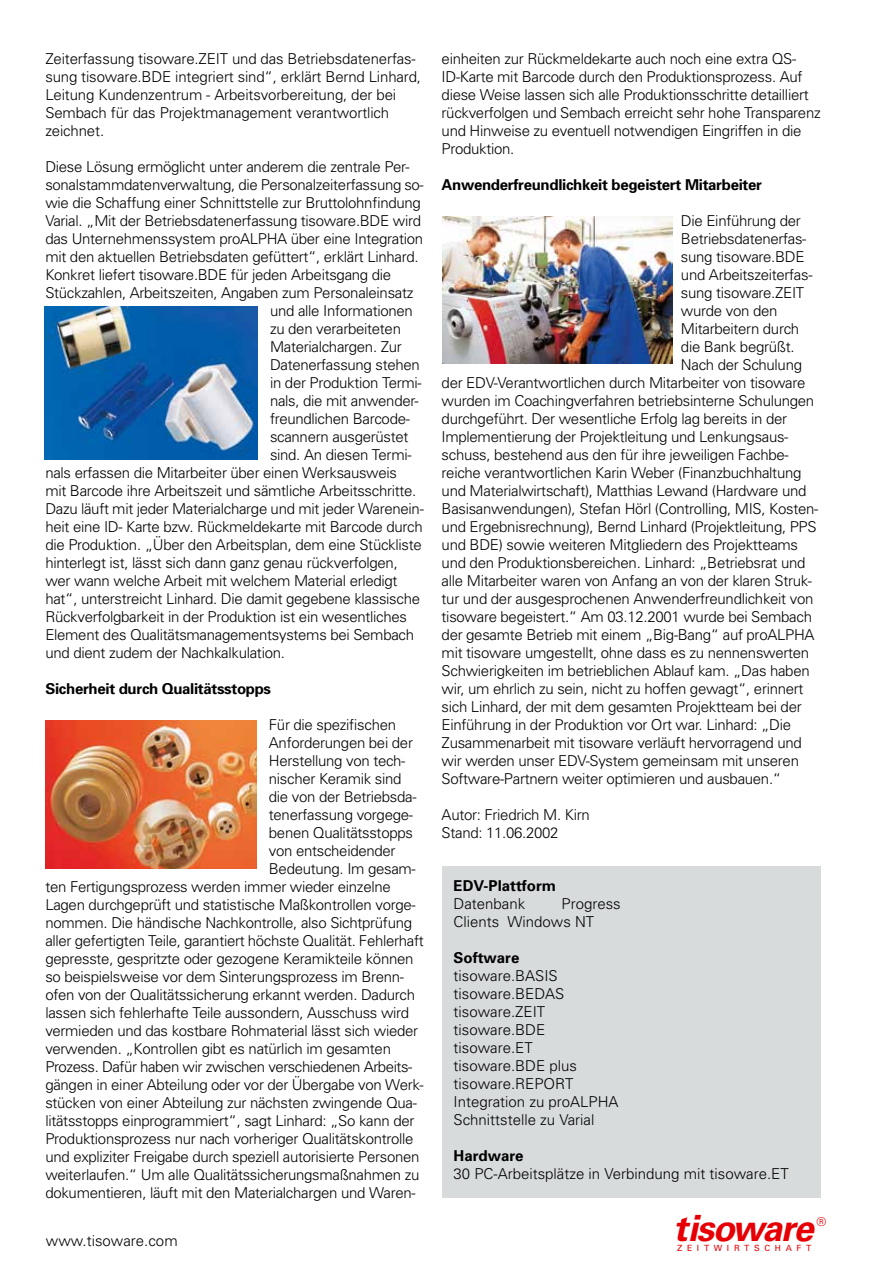
<style>
.page{position:relative;width:893px;height:1263px;background:#fff}
.page>*{position:absolute;margin:0;border:0;box-sizing:border-box;transform-origin:0 0}
.t1{font:italic 700 36.15px "Univers";letter-spacing:-.04em;color:#e60005}
.t2{font:300 15px/18px "Univers";letter-spacing:-.02em;color:#000}
.t3{font:300 15px/18px "Univers";color:#000}
.t4{font:700 15px "Univers";letter-spacing:-.02em;color:#000}
.t5{font:700 15px "Univers";color:#000}
.t6{font:12px "Univers";color:#e60005}
.t7{font:8.55px "Univers";letter-spacing:.55em;color:#e60005}
</style>
<div class="page">
<div style="left:442px;top:866px;width:379px;height:331px;background:#d8dbdc"></div>
<img style="left:45px;top:307px;width:212px;height:153px">
<img style="left:45px;top:720px;width:211px;height:149px">
<img style="left:443px;top:216px;width:229px;height:148px">
<p class="t2" style="left:45px;top:50px;width:377px">Zeiterfassung tisoware.ZEIT und das Betriebsdatenerfas&shy;sung tisoware.BDE integriert sind“, erklärt Bernd Linhard, Leitung Kundenzentrum - Arbeitsvorbereitung, der bei Sembach für das Projektmanagement verantwortlich zeichnet.</p>
<p class="t2" style="left:45px;top:158px;width:366px">Diese Lösung ermöglicht unter anderem die zentrale Per-</p>
<p class="t2" style="left:45px;top:176px;width:380px">sonalstammdatenverwaltung, die Personalzeiterfassung so-</p>
<p class="t2" style="left:45px;top:194px;width:377px">wie die Schaffung einer Schnittstelle zur Bruttolohnfindung</p>
<p class="t2" style="left:45px;top:212px;width:377px">Varial. „Mit der Betriebsdatenerfassung tisoware.BDE wird</p>
<p class="t2" style="left:45px;top:230px;width:379px">das Unternehmenssystem proALPHA über eine Integration</p>
<p class="t2" style="left:45px;top:248px;width:375px">mit den aktuellen Betriebsdaten gefüttert“, erklärt Linhard.</p>
<p class="t2" style="left:45px;top:266px;width:347px">Konkret liefert tisoware.BDE für jeden Arbeitsgang die</p>
<p class="t2" style="left:45px;top:284px;width:370px">Stückzahlen, Arbeitszeiten, Angaben zum Personaleinsatz</p>
<p class="t2" style="left:270px;top:302px;width:144px">und alle Informationen</p>
<p class="t2" style="left:270px;top:320px;width:133px">zu den verarbeiteten</p>
<p class="t2" style="left:270px;top:338px;width:133px">Materialchargen. Zur</p>
<p class="t2" style="left:270px;top:356px;width:151px">Datenerfassung stehen</p>
<p class="t2" style="left:270px;top:374px;width:153px">in der Produktion Termi-</p>
<p class="t2" style="left:270px;top:392px;width:150px">nals, die mit anwender-</p>
<p class="t2" style="left:270px;top:410px;width:141px">freundlichen Barcode-</p>
<p class="t2" style="left:270px;top:428px;width:140px">scannern ausgerüstet</p>
<p class="t2" style="left:270px;top:446px;width:143px">sind. An diesen Termi-</p>
<p class="t2" style="left:45px;top:464px;width:353px">nals erfassen die Mitarbeiter über einen Werksausweis</p>
<p class="t2" style="left:45px;top:482px;width:372px">mit Barcode ihre Arbeitszeit und sämtliche Arbeitsschritte.</p>
<p class="t2" style="left:45px;top:500px;width:380px">Dazu läuft mit jeder Materialcharge und mit jeder Warenein-</p>
<p class="t2" style="left:45px;top:518px;width:379px">heit eine ID- Karte bzw. Rückmeldekarte mit Barcode durch</p>
<p class="t2" style="left:45px;top:536px;width:378px">die Produktion. „Über den Arbeitsplan, dem eine Stückliste</p>
<p class="t2" style="left:45px;top:554px;width:354px">hinterlegt ist, lässt sich dann ganz genau rückverfolgen,</p>
<p class="t2" style="left:45px;top:572px;width:354px">wer wann welche Arbeit mit welchem Material erledigt</p>
<p class="t2" style="left:45px;top:590px;width:376px">hat“, unterstreicht Linhard. Die damit gegebene klassische</p>
<p class="t2" style="left:45px;top:608px;width:363px">Rückverfolgbarkeit in der Produktion ist ein wesentliches</p>
<p class="t2" style="left:45px;top:626px;width:370px">Element des Qualitätsmanagementsystems bei Sembach</p>
<p class="t2" style="left:45px;top:644px;width:241px">und dient zudem der Nachkalkulation.</p>
<p class="t4" style="left:45px;top:679px;width:227px">Sicherheit durch Qualitätsstopps</p>
<p class="t2" style="left:269px;top:716px;width:129px">Für die spezifischen</p>
<p class="t2" style="left:269px;top:734px;width:146px">Anforderungen bei der</p>
<p class="t2" style="left:269px;top:752px;width:138px">Herstellung von tech-</p>
<p class="t2" style="left:269px;top:770px;width:134px">nischer Keramik sind</p>
<p class="t2" style="left:269px;top:788px;width:149px">die von der Betriebsda-</p>
<p class="t2" style="left:269px;top:806px;width:146px">tenerfassung vorgege-</p>
<p class="t2" style="left:269px;top:824px;width:146px">benen Qualitätsstopps</p>
<p class="t2" style="left:269px;top:842px;width:128px">von entscheidender</p>
<p class="t2" style="left:269px;top:860px;width:148px">Bedeutung. Im gesam-</p>
<p class="t2" style="left:45px;top:878px;width:347px">ten Fertigungsprozess werden immer wieder einzelne</p>
<p class="t2" style="left:45px;top:896px;width:372px">Lagen durchgeprüft und statistische Maßkontrollen vorge-</p>
<p class="t2" style="left:45px;top:914px;width:368px">nommen. Die händische Nachkontrolle, also Sichtprüfung</p>
<p class="t2" style="left:45px;top:932px;width:380px">aller gefertigten Teile, garantiert höchste Qualität. Fehlerhaft</p>
<p class="t2" style="left:45px;top:950px;width:370px">gepresste, gespritzte oder gezogene Keramikteile können</p>
<p class="t2" style="left:45px;top:968px;width:360px">so beispielsweise vor dem Sinterungsprozess im Brenn-</p>
<p class="t2" style="left:45px;top:986px;width:371px">ofen von der Qualitätssicherung erkannt werden. Dadurch</p>
<p class="t2" style="left:45px;top:1004px;width:365px">lassen sich fehlerhafte Teile aussondern, Ausschuss wird</p>
<p class="t2" style="left:45px;top:1022px;width:374px">vermieden und das kostbare Rohmaterial lässt sich wieder</p>
<p class="t2" style="left:45px;top:1040px;width:347px">verwenden. „Kontrollen gibt es natürlich im gesamten</p>
<p class="t2" style="left:45px;top:1058px;width:369px">Prozess. Dafür haben wir zwischen verschiedenen Arbeits-</p>
<p class="t2" style="left:45px;top:1076px;width:380px">gängen in einer Abteilung oder vor der Übergabe von Werk-</p>
<p class="t2" style="left:45px;top:1094px;width:373px">stücken von einer Abteilung zur nächsten zwingende Qua-</p>
<p class="t2" style="left:45px;top:1112px;width:371px">litätsstopps einprogrammiert“, sagt Linhard: „So kann der</p>
<p class="t2" style="left:45px;top:1130px;width:370px">Produktionsprozess nur nach vorheriger Qualitätskontrolle</p>
<p class="t2" style="left:45px;top:1148px;width:376px">und expliziter Freigabe durch speziell autorisierte Personen</p>
<p class="t2" style="left:45px;top:1166px;width:376px">weiterlaufen.“ Um alle Qualitätssicherungsmaßnahmen zu</p>
<p class="t2" style="left:45px;top:1184px;width:372px">dokumentieren, läuft mit den Materialchargen und Waren-</p>
<p class="t3" style="left:46px;top:1231px;width:133px">www.tisoware.com</p>
<p class="t2" style="left:442px;top:50px;width:381px">einheiten zur Rückmeldekarte auch noch eine extra QS-ID-Karte mit Barcode durch den Produktionsprozess. Auf diese Weise lassen sich alle Produktionsschritte detailliert rückverfolgen und Sembach erreicht sehr hohe Transparenz und Hinweise zu eventuell notwendigen Eingriffen in die Produktion.</p>
<p class="t4" style="left:442px;top:175px;width:322px">Anwenderfreundlichkeit begeistert Mitarbeiter</p>
<p class="t2" style="left:681px;top:212px;width:121px">Die Einführung der</p>
<p class="t2" style="left:681px;top:230px;width:127px">Betriebsdatenerfas-</p>
<p class="t2" style="left:681px;top:248px;width:125px">sung tisoware.BDE</p>
<p class="t2" style="left:681px;top:266px;width:133px">und Arbeitszeiterfas-</p>
<p class="t2" style="left:681px;top:284px;width:125px">sung tisoware.ZEIT</p>
<p class="t2" style="left:681px;top:302px;width:98px">wurde von den</p>
<p class="t2" style="left:681px;top:320px;width:120px">Mitarbeitern durch</p>
<p class="t2" style="left:681px;top:338px;width:115px">die Bank begrüßt.</p>
<p class="t2" style="left:681px;top:356px;width:123px">Nach der Schulung</p>
<p class="t2" style="left:442px;top:374px;width:365px">der EDV-Verantwortlichen durch Mitarbeiter von tisoware</p>
<p class="t2" style="left:442px;top:392px;width:374px">wurden im Coachingverfahren betriebsinterne Schulungen</p>
<p class="t2" style="left:442px;top:410px;width:347px">durchgeführt. Der wesentliche Erfolg lag bereits in der</p>
<p class="t2" style="left:442px;top:428px;width:348px">Implementierung der Projektleitung und Lenkungsaus-</p>
<p class="t2" style="left:442px;top:446px;width:349px">schuss, bestehend aus den für ihre jeweiligen Fachbe-</p>
<p class="t2" style="left:442px;top:464px;width:361px">reiche verantwortlichen Karin Weber (Finanzbuchhaltung</p>
<p class="t2" style="left:442px;top:482px;width:366px">und Materialwirtschaft), Matthias Lewand (Hardware und</p>
<p class="t2" style="left:442px;top:500px;width:378px">Basisanwendungen), Stefan Hörl (Controlling, MIS, Kosten-</p>
<p class="t2" style="left:442px;top:518px;width:377px">und Ergebnisrechnung), Bernd Linhard (Projektleitung, PPS</p>
<p class="t2" style="left:442px;top:536px;width:358px">und BDE) sowie weiteren Mitgliedern des Projektteams</p>
<p class="t2" style="left:442px;top:554px;width:365px">und den Produktionsbereichen. Linhard: „Betriebsrat und</p>
<p class="t2" style="left:442px;top:572px;width:372px">alle Mitarbeiter waren von Anfang an von der klaren Struk-</p>
<p class="t2" style="left:442px;top:590px;width:373px">tur und der ausgesprochenen Anwenderfreundlichkeit von</p>
<p class="t2" style="left:442px;top:608px;width:372px">tisoware begeistert.“ Am 03.12.2001 wurde bei Sembach</p>
<p class="t2" style="left:442px;top:626px;width:374px">der gesamte Betrieb mit einem „Big-Bang“ auf proALPHA</p>
<p class="t2" style="left:442px;top:644px;width:369px">mit tisoware umgestellt, ohne dass es zu nennenswerten</p>
<p class="t2" style="left:442px;top:662px;width:370px">Schwierigkeiten im betrieblichen Ablauf kam. „Das haben</p>
<p class="t2" style="left:442px;top:680px;width:363px">wir, um ehrlich zu sein, nicht zu hoffen gewagt“, erinnert</p>
<p class="t2" style="left:442px;top:698px;width:362px">sich Linhard, der mit dem gesamten Projektteam bei der</p>
<p class="t2" style="left:442px;top:716px;width:351px">Einführung in der Produktion vor Ort war. Linhard: „Die</p>
<p class="t2" style="left:442px;top:734px;width:362px">Zusammenarbeit mit tisoware verläuft hervorragend und</p>
<p class="t2" style="left:442px;top:752px;width:359px">wir werden unser EDV-System gemeinsam mit unseren</p>
<p class="t2" style="left:442px;top:770px;width:341px">Software-Partnern weiter optimieren und ausbauen.“</p>
<p class="t2" style="left:442px;top:806px;width:150px">Autor: Friedrich M. Kirn<br>Stand: 11.06.2002</p>
<p class="t5" style="left:454px;top:876px;width:104px">EDV-Plattform</p>
<p class="t3" style="left:454px;top:894px;width:73px">Datenbank</p>
<p class="t3" style="left:454px;top:894px;width:169px;text-indent:108px">Progress<br>Clients Windows NT</p>
<p class="t5" style="left:454px;top:948px;width:67px">Software</p>
<p class="t3" style="left:454px;top:966px;width:167px">tisoware.BASIS tisoware.BEDAS tisoware.ZEIT tisoware.BDE tisoware.ET tisoware.BDE plus tisoware.REPORT<br>Integration zu proALPHA<br>Schnittstelle zu Varial</p>
<p class="t5" style="left:454px;top:1146px;width:72px">Hardware</p>
<p class="t3" style="left:454px;top:1164px;width:337px">30 PC-Arbeitsplätze in Verbindung mit tisoware.ET</p>
<h1 class="t1" style="left:674px;top:1207px;width:141px">tisoware</h1>
<p class="t6" style="left:816px;top:1214px;width:11px">®</p>
<p class="t7" style="left:677px;top:1243px;width:136px">ZEITWIRTSCHAFT</p>
</div>
